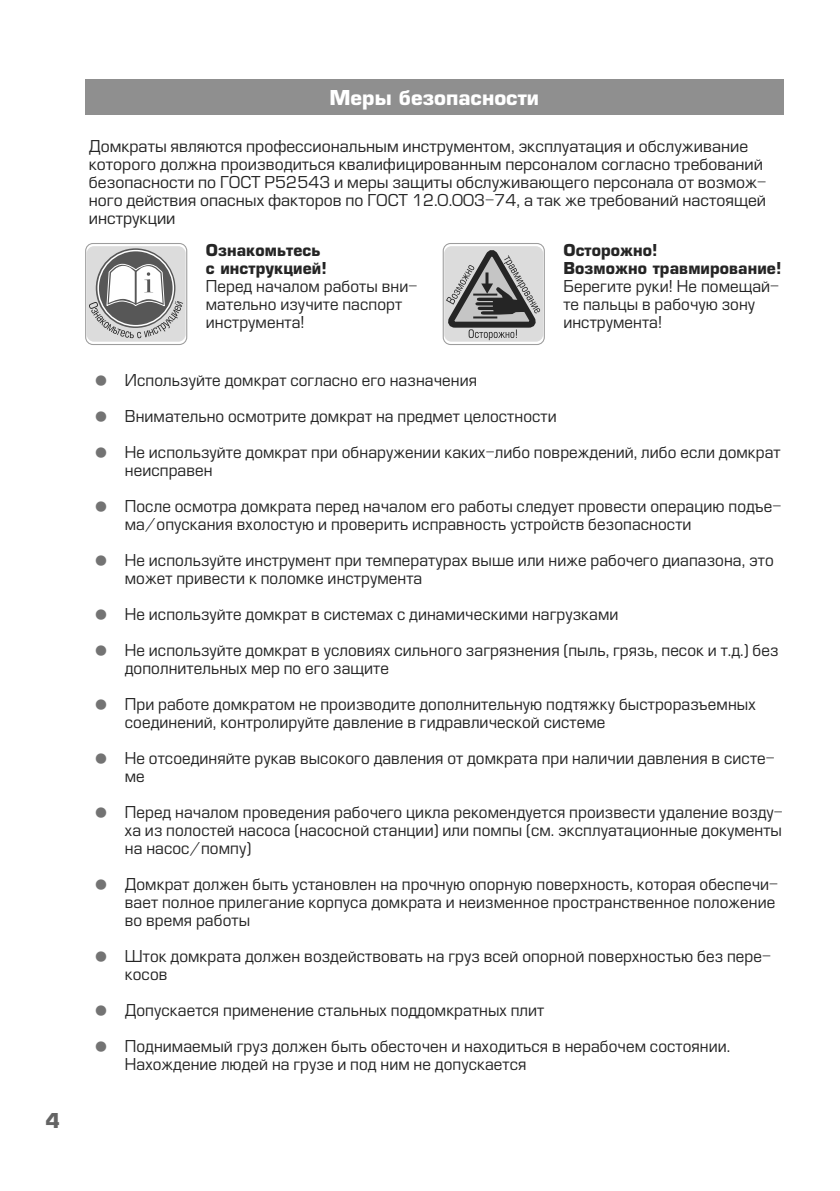
<style>
.page{position:relative;width:840px;height:1191px;background:#fff}
.page>*{position:absolute;margin:0;border:0;box-sizing:border-box;transform-origin:0 0}
.КВТ_Заголовок{font:700 20px "Europe";color:#fff}
.t1{font:700 20px "Europe";color:#646464}
.КВТ_маркировочный_сп{font:16px/18px "Europe";letter-spacing:.005em;color:#252525}
.КВТ_маркировочный_сп-2{font:700 16px "Europe";letter-spacing:.005em;color:#252525}
.s1{font-size:48px;color:#737373}
</style>
<div class="page">
<div style="left:85px;top:79px;width:697px;height:36px;background:#8f8f8f"></div>
<div style="left:444px;top:246px;width:99px;height:96px;background:#dcdcdc;border-radius:7px"></div>
<div style="left:442px;top:243px;width:102px;height:102px;border:1px solid #9d9d9d;border-radius:7px"></div>
<svg style="left:445px;top:244px;width:96px;height:96px"></svg>
<div style="left:87px;top:246px;width:98px;height:96px;background:#dcdcdc;border-radius:7px"></div>
<div style="left:85px;top:243px;width:102px;height:102px;border:1px solid #9d9d9d;border-radius:7px"></div>
<svg style="left:96px;top:248px;width:79px;height:80px"></svg>
<svg style="left:89px;top:263px;width:94px;height:75px"></svg>
<p class="t1" style="left:45px;top:1108px;width:16px">4</p>
<p class="КВТ_Заголовок" style="left:329px;top:86px;width:211px">Меры безопасности</p>
<p class="КВТ_маркировочный_сп" style="left:89px;top:137px;width:678px">Домкраты являются профессиональным инструментом, эксплуатация и обслуживание которого должна производиться квалифицированным персоналом согласно требований безопасности по ГОСТ Р52543 и меры защиты обслуживающего персонала от возмож&shy;ного действия опасных факторов по ГОСТ 12.0.003-74, а так же требований настоящей инструкции</p>
<p class="КВТ_маркировочный_сп-2" style="left:206px;top:240px;width:116px">Ознакомьтесь</p>
<p class="КВТ_маркировочный_сп-2" style="left:206px;top:258px;width:122px">с инструкцией!</p>
<p class="КВТ_маркировочный_сп" style="left:206px;top:277px;width:213px">Перед началом работы вни&shy;мательно изучите паспорт инструмента!</p>
<p class="КВТ_маркировочный_сп-2" style="left:563px;top:240px;width:96px">Осторожно!</p>
<p class="КВТ_маркировочный_сп-2" style="left:563px;top:258px;width:219px">Возможно травмирование!</p>
<p class="КВТ_маркировочный_сп" style="left:563px;top:277px;width:217px">Берегите руки! Не помещай&shy;те пальцы в рабочую зону инструмента!</p>
<p class="КВТ_маркировочный_сп" style="left:85px;top:371px;width:393px"><span class="s1">•</span> Используйте домкрат согласно его назначения</p>
<p class="КВТ_маркировочный_сп" style="left:85px;top:407px;width:473px"><span class="s1">•</span> Внимательно осмотрите домкрат на предмет целостности</p>
<p class="КВТ_маркировочный_сп" style="left:125px;top:443px;width:657px;text-indent:-40px"><span class="s1">•</span> Не используйте домкрат при обнаружении каких-либо повреждений, либо если домкрат неисправен</p>
<p class="КВТ_маркировочный_сп" style="left:125px;top:497px;width:657px;text-indent:-40px"><span class="s1">•</span> После осмотра домкрата перед началом его работы следует провести операцию подъе&shy;ма/опускания вхолостую и проверить исправность устройств безопасности</p>
<p class="КВТ_маркировочный_сп" style="left:125px;top:551px;width:650px;text-indent:-40px"><span class="s1">•</span> Не используйте инструмент при температурах выше или ниже рабочего диапазона, это может привести к поломке инструмента</p>
<p class="КВТ_маркировочный_сп" style="left:85px;top:605px;width:534px"><span class="s1">•</span> Не используйте домкрат в системах с динамическими нагрузками</p>
<p class="КВТ_маркировочный_сп" style="left:125px;top:641px;width:654px;text-indent:-40px"><span class="s1">•</span> Не используйте домкрат в условиях сильного загрязнения (пыль, грязь, песок и т.д.) без дополнительных мер по его защите</p>
<p class="КВТ_маркировочный_сп" style="left:125px;top:695px;width:632px;text-indent:-40px"><span class="s1">•</span> При работе домкратом не производите дополнительную подтяжку быстроразъемных соединений, контролируйте давление в гидравлической системе</p>
<p class="КВТ_маркировочный_сп" style="left:125px;top:749px;width:651px;text-indent:-40px"><span class="s1">•</span> Не отсоединяйте рукав высокого давления от домкрата при наличии давления в систе&shy;ме</p>
<p class="КВТ_маркировочный_сп" style="left:125px;top:803px;width:659px;text-align:justify;text-indent:-40px"><span class="s1">•</span> Перед началом проведения рабочего цикла рекомендуется произвести удаление возду&shy;ха из полостей насоса (насосной станции) или помпы (см. эксплуатационные документы на насос/помпу)</p>
<p class="КВТ_маркировочный_сп" style="left:125px;top:875px;width:654px;text-indent:-40px"><span class="s1">•</span> Домкрат должен быть установлен на прочную опорную поверхность, которая обеспечи&shy;вает полное прилегание корпуса домкрата и неизменное пространственное положение во время работы</p>
<p class="КВТ_маркировочный_сп" style="left:125px;top:947px;width:647px;text-indent:-40px"><span class="s1">•</span> Шток домкрата должен воздействовать на груз всей опорной поверхностью без пере&shy;косов</p>
<p class="КВТ_маркировочный_сп" style="left:85px;top:1001px;width:460px"><span class="s1">•</span> Допускается применение стальных поддомкратных плит</p>
<p class="КВТ_маркировочный_сп" style="left:125px;top:1037px;width:606px;text-indent:-40px"><span class="s1">•</span> Поднимаемый груз должен быть обесточен и находиться в нерабочем состоянии.<br>Нахождение людей на грузе и под ним не допускается</p>
</div>
